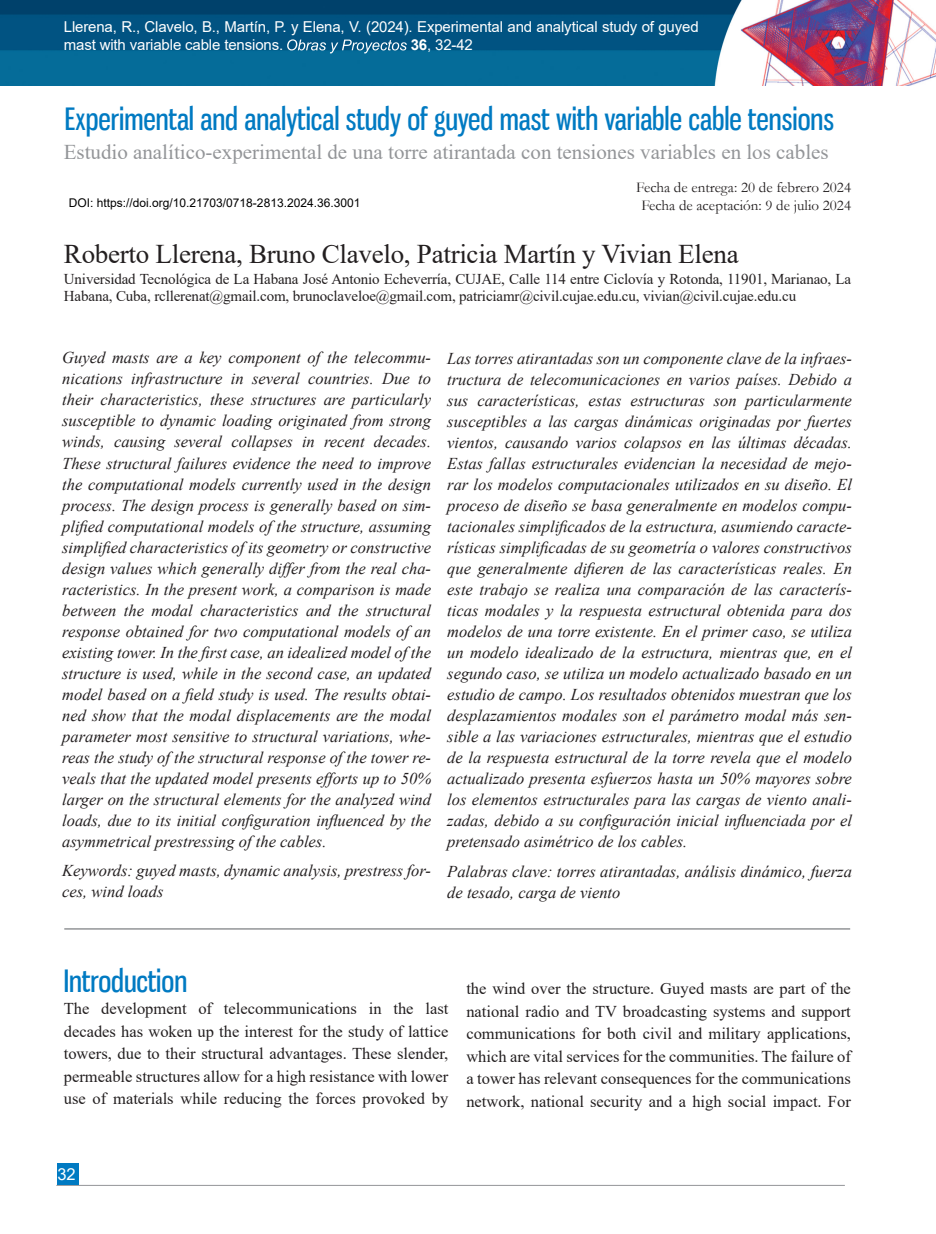
<style>
.page{position:relative;width:936px;height:1234px;background:#fff}
.page>*{position:absolute;margin:0;border:0;box-sizing:border-box;transform-origin:0 0}
.Título{font:30px "Gnuolane Free";color:#007ac2}
.Heading_1{font:30px "Gnuolane Free";color:#007ac2}
.Affiliation{font:27px "Times New Roman";letter-spacing:-.01em;color:#231f20}
.Título-2{font:21px "Times New Roman";color:#939598}
.t1{font:italic 16.5px/21px "Times New Roman";color:#231f20;text-align:justify}
.t2{font:16.5px/22.5px "Times New Roman";color:#231f20;text-align:justify}
.t3{font:16.5px "Arial";color:#fff}
.Affiliation-2{font:15px/16.5px "Times New Roman";letter-spacing:-.01em;color:#231f20}
.t4{font:15px/18px "Arial";letter-spacing:-.01em;color:#fff}
.t5{font:15px "Garamond";color:#231f20}
.t6{font:12px "Arial";color:#000}
.s1{font-weight:700}
</style>
<div class="page">
<img style="left:0;top:0;width:935px;height:85px">
<hr style="left:56px;top:1184px;width:788px;height:1px;background:#939598">
<div style="left:57px;top:1163px;width:21px;height:21px;background:#007ac2"></div>
<svg style="left:287px;top:39px;width:120px;height:14px;background:#397da1"></svg>
<hr style="left:64px;top:927px;width:786px;height:2px;background:#939598">
<p class="t4" style="left:64px;top:18px;width:636px">Llerena, R., Clavelo, B., Martín, P. y Elena, V. (2024). Experimental and analytical study of guyed mast with variable cable tensions.</p>
<p class="t4" style="left:410px;top:36px;width:64px"><span class="s1">36</span>, 32-42</p>
<p class="Título" style="left:65px;top:101px;width:770px">Experimental and analytical study of guyed mast with variable cable tensions</p>
<p class="Título-2" style="left:64px;top:137px;width:766px">Estudio analítico-experimental de una torre atirantada con tensiones variables en los cables</p>
<p class="t5" style="left:636px;top:177px;width:216px">Fecha de entrega: 20 de febrero 2024</p>
<p class="t5" style="left:641px;top:195px;width:211px">Fecha de aceptación: 9 de julio 2024</p>
<p class="t6" style="left:69px;top:194px;width:293px">DOI: https://doi.org/10.21703/0718-2813.2024.36.3001</p>
<p class="Affiliation" style="left:64px;top:235px;width:676px">Roberto Llerena, Bruno Clavelo, Patricia Martín y Vivian Elena</p>
<p class="Affiliation-2" style="left:64px;top:270px;width:788px">Universidad Tecnológica de La Habana José Antonio Echeverría, CUJAE, Calle 114 entre Ciclovía y Rotonda, 11901, Marianao, La<br>Habana, Cuba, rcllerenat@gmail.com, brunoclaveloe@gmail.com, patriciamr@civil.cujae.edu.cu, vivian@civil.cujae.edu.cu</p>
<p class="t1" style="left:62px;top:347px;width:370px">Guyed masts are a key component of the telecommu&shy;nications infrastructure in several countries. Due to their characteristics, these structures are particularly susceptible to dynamic loading originated from strong winds, causing several collapses in recent decades.<br>These structural failures evidence the need to improve the computational models currently used in the design process. The design process is generally based on sim&shy;plified computational models of the structure, assuming simplified characteristics of its geometry or constructive design values which generally differ from the real cha&shy;racteristics. In the present work, a comparison is made between the modal characteristics and the structural response obtained for two computational models of an existing tower. In the first case, an idealized model of the structure is used, while in the second case, an updated model based on a field study is used. The results obtai&shy;ned show that the modal displacements are the modal parameter most sensitive to structural variations, whe&shy;reas the study of the structural response of the tower re&shy;veals that the updated model presents efforts up to 50% larger on the structural elements for the analyzed wind loads, due to its initial configuration influenced by the asymmetrical prestressing of the cables.</p>
<p class="t1" style="left:62px;top:859px;width:370px">Keywords: guyed masts, dynamic analysis, prestress for&shy;ces, wind loads</p>
<p class="t1" style="left:447px;top:347px;width:406px">Las torres atirantadas son un componente clave de la infraes&shy;tructura de telecomunicaciones en varios países. Debido a sus características, estas estructuras son particularmente susceptibles a las cargas dinámicas originadas por fuertes vientos, causando varios colapsos en las últimas décadas.<br>Estas fallas estructurales evidencian la necesidad de mejo&shy;rar los modelos computacionales utilizados en su diseño. El proceso de diseño se basa generalmente en modelos compu&shy;tacionales simplificados de la estructura, asumiendo caracte&shy;rísticas simplificadas de su geometría o valores constructivos que generalmente difieren de las características reales. En este trabajo se realiza una comparación de las caracterís&shy;ticas modales y la respuesta estructural obtenida para dos modelos de una torre existente. En el primer caso, se utiliza un modelo idealizado de la estructura, mientras que, en el segundo caso, se utiliza un modelo actualizado basado en un estudio de campo. Los resultados obtenidos muestran que los desplazamientos modales son el parámetro modal más sen&shy;sible a las variaciones estructurales, mientras que el estudio de la respuesta estructural de la torre revela que el modelo actualizado presenta esfuerzos hasta un 50% mayores sobre los elementos estructurales para las cargas de viento anali&shy;zadas, debido a su configuración inicial influenciada por el pretensado asimétrico de los cables.</p>
<p class="t1" style="left:447px;top:859px;width:406px">Palabras clave: torres atirantadas, análisis dinámico, fuerza de tesado, carga de viento</p>
<p class="Heading_1" style="left:64px;top:962px;width:125px">Introduction</p>
<p class="t2" style="left:64px;top:996px;width:386px">The development of telecommunications in the last decades has woken up the interest for the study of lattice towers, due to their structural advantages. These slender, permeable structures allow for a high resistance with lower use of materials while reducing the forces provoked by</p>
<p class="t2" style="left:466px;top:976px;width:386px">the wind over the structure. Guyed masts are part of the national radio and TV broadcasting systems and support communications for both civil and military applications, which are vital services for the communities. The failure of a tower has relevant consequences for the communications network, national security and a high social impact. For</p>
<p class="t3" style="left:57px;top:1162px;width:20px">32</p>
</div>
